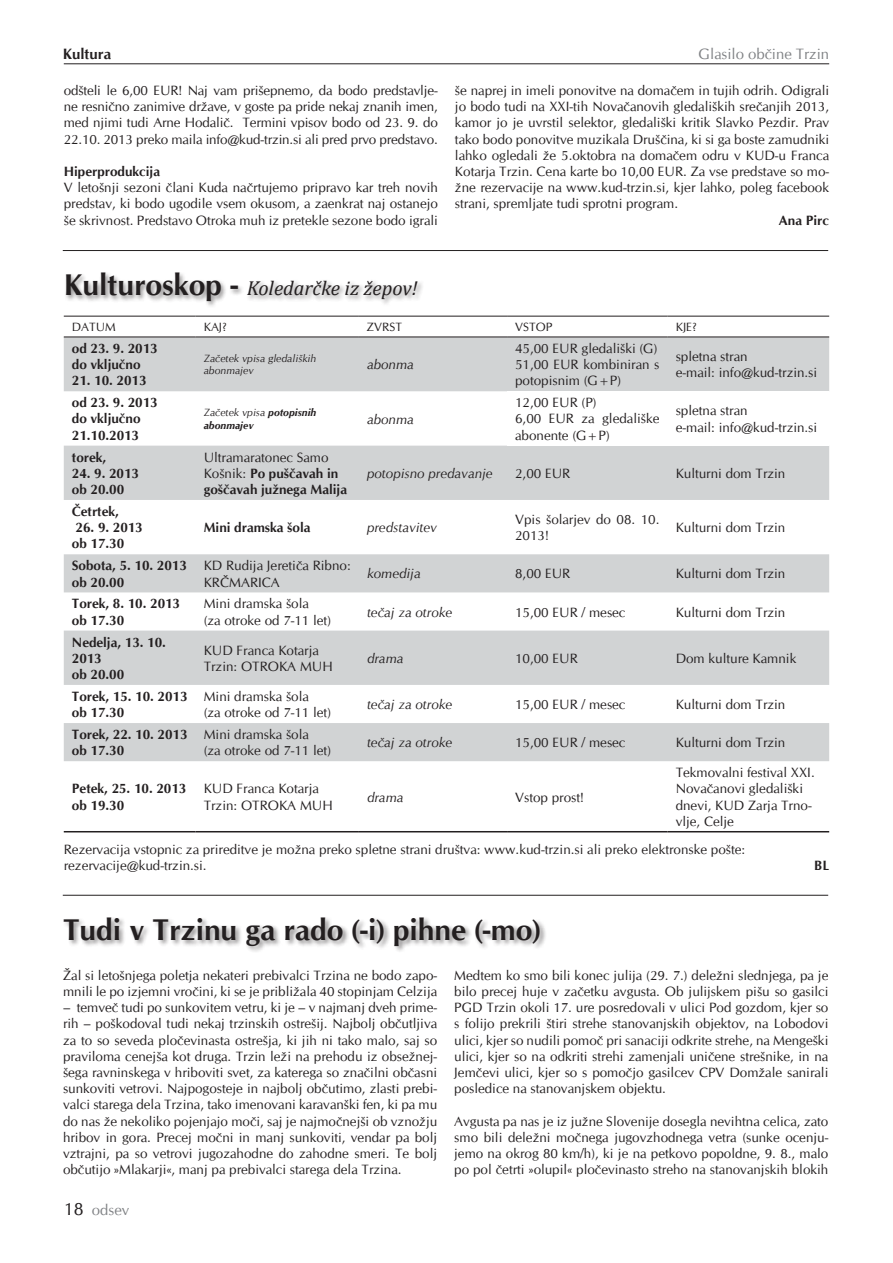
<style>
.page{position:relative;width:893px;height:1263px;background:#fff}
.page>*{position:absolute;margin:0;border:0;box-sizing:border-box;transform-origin:0 0}
.t1{font:700 30px "CG Omega";color:#231f20}
.t2{font:italic 20.25px "Cambria";color:#231f20}
.t3{font:15px "CG Omega";color:#808285}
.t4{font:700 15px "CG Omega";color:#231f20}
.t5{font:13.5px/16.2px "CG Omega";color:#231f20}
.t6{font:700 13.5px/16.2px "CG Omega";color:#231f20}
.t7{font:italic 13.5px "CG Omega";color:#231f20}
.t8{font:12px "CG Omega";color:#231f20}
.t9{font:italic 10.5px/12.6px "CG Omega";color:#231f20}
.t10{font:italic 700 10.5px/12.6px "CG Omega";color:#231f20}
.s1{font-family:"CG Omega";font-weight:700;font-style:normal;font-size:30px}
.s2{font-weight:400}
.s3{font-size:18px;color:#231f20}
</style>
<div class="page">
<hr style="left:64px;top:63px;width:765px;height:1px;background:#231f20">
<hr style="left:63px;top:250px;width:765px;height:1px;background:#231f20">
<hr style="left:63px;top:895px;width:765px;height:1px;background:#231f20">
<div style="left:62px;top:916px;width:486px;height:37px;background:#231f20;opacity:.5"></div>
<div style="left:65px;top:271px;width:360px;height:37px;background:#231f20;opacity:.5"></div>
<svg style="left:64px;top:338px;width:765px;height:423px;fill:#d1d3d4"></svg>
<div style="left:507px;top:391px;width:161px;height:55px;background:#fff"></div>
<div style="left:668px;top:391px;width:161px;height:55px;background:#fff"></div>
<hr style="left:64px;top:831px;width:132px;height:1px;background:#231f20">
<hr style="left:196px;top:831px;width:163px;height:1px;background:#231f20">
<hr style="left:359px;top:831px;width:148px;height:1px;background:#231f20">
<hr style="left:507px;top:831px;width:161px;height:1px;background:#231f20">
<hr style="left:668px;top:831px;width:161px;height:1px;background:#231f20">
<hr style="left:64px;top:316px;width:132px;height:1px;background:#231f20">
<hr style="left:196px;top:316px;width:163px;height:1px;background:#231f20">
<hr style="left:359px;top:316px;width:148px;height:1px;background:#231f20">
<hr style="left:507px;top:316px;width:161px;height:1px;background:#231f20">
<hr style="left:668px;top:316px;width:161px;height:1px;background:#231f20">
<hr style="left:64px;top:337px;width:132px;height:1px;background:#231f20">
<hr style="left:196px;top:337px;width:163px;height:1px;background:#231f20">
<hr style="left:359px;top:337px;width:148px;height:1px;background:#231f20">
<hr style="left:507px;top:337px;width:161px;height:1px;background:#231f20">
<hr style="left:668px;top:337px;width:161px;height:1px;background:#231f20">
<p class="t4" style="left:63px;top:44px;width:50px">Kultura</p>
<p class="t3" style="left:699px;top:45px;width:132px">Glasilo občine Trzin</p>
<p class="t5" style="left:64px;top:83px;width:376px;text-align:justify">odšteli le 6,00 EUR! Naj vam prišepnemo, da bodo predstavlje&shy;ne resnično zanimive države, v goste pa pride nekaj znanih imen, med njimi tudi Arne Hodalič. Termini vpisov bodo od 23. 9. do 22.10. 2013 preko maila info@kud-trzin.si ali pred prvo predstavo.</p>
<p class="t6" style="left:64px;top:163px;width:98px">Hiperprodukcija</p>
<p class="t5" style="left:64px;top:180px;width:376px;text-align:justify">V letošnji sezoni člani Kuda načrtujemo pripravo kar treh novih predstav, ki bodo ugodile vsem okusom, a zaenkrat naj ostanejo še skrivnost. Predstavo Otroka muh iz pretekle sezone bodo igrali</p>
<p class="t5" style="left:455px;top:83px;width:376px;text-align:justify">še naprej in imeli ponovitve na domačem in tujih odrih. Odigrali jo bodo tudi na XXI-tih Novačanovih gledaliških srečanjih 2013, kamor jo je uvrstil selektor, gledališki kritik Slavko Pezdir. Prav tako bodo ponovitve muzikala Druščina, ki si ga boste zamudniki lahko ogledali že 5.oktobra na domačem odru v KUD-u Franca Kotarja Trzin. Cena karte bo 10,00 EUR. Za vse predstave so mo&shy;žne rezervacije na www.kud-trzin.si, kjer lahko, poleg facebook strani, spremljate tudi sprotni program.</p>
<p class="t6" style="left:779px;top:212px;width:52px">Ana Pirc</p>
<h2 class="t2" style="left:64px;top:273px;width:355px"><span class="s1">Kulturoskop -</span> Koledarčke iz žepov!</h2>
<p class="t8" style="left:72px;top:320px;width:45px">DATUM</p>
<p class="t8" style="left:204px;top:320px;width:25px">KAJ?</p>
<p class="t8" style="left:367px;top:320px;width:37px">ZVRST</p>
<p class="t8" style="left:515px;top:320px;width:39px">VSTOP</p>
<p class="t8" style="left:676px;top:320px;width:23px">KJE?</p>
<p class="t6" style="left:72px;top:340px;width:87px">od 23. 9. 2013 do vključno</p>
<p class="t6" style="left:72px;top:373px;width:76px">21. 10. 2013</p>
<p class="t5" style="left:515px;top:340px;width:146px">45,00 EUR gledališki (G)<br>51,00 EUR kombiniran s potopisnim (G+P)</p>
<p class="t5" style="left:676px;top:348px;width:143px">spletna stran<br>e-mail: info@kud-trzin.si</p>
<p class="t9" style="left:204px;top:352px;width:114px">Začetek vpisa gledaliških abonmajev</p>
<p class="t7" style="left:367px;top:356px;width:49px">abonma</p>
<p class="t6" style="left:72px;top:395px;width:87px">od 23. 9. 2013 do vključno<br>21.10.2013</p>
<p class="t10" style="left:204px;top:406px;width:114px"><span class="s2">Začetek vpisa</span> potopisnih abonmajev</p>
<p class="t7" style="left:367px;top:411px;width:49px">abonma</p>
<p class="t5" style="left:515px;top:395px;width:146px">12,00 EUR (P)<br>6,00 EUR za gledališke abonente (G+P)</p>
<p class="t5" style="left:676px;top:403px;width:143px">spletna stran<br>e-mail: info@kud-trzin.si</p>
<p class="t6" style="left:72px;top:449px;width:36px">torek,</p>
<p class="t6" style="left:72px;top:465px;width:69px">24. 9. 2013 ob 20.00</p>
<p class="t6" style="left:204px;top:449px;width:145px"><span class="s2">Ultramaratonec Samo<br>Košnik:</span> Po puščavah in goščavah južnega Malija</p>
<p class="t7" style="left:367px;top:465px;width:127px">potopisno predavanje</p>
<p class="t5" style="left:515px;top:465px;width:57px">2,00 EUR</p>
<p class="t5" style="left:676px;top:465px;width:111px">Kulturni dom Trzin</p>
<p class="t6" style="left:72px;top:503px;width:49px">Četrtek,</p>
<p class="t6" style="left:72px;top:519px;width:72px">26. 9. 2013 ob 17.30</p>
<p class="t6" style="left:204px;top:519px;width:108px">Mini dramska šola</p>
<p class="t7" style="left:367px;top:519px;width:71px">predstavitev</p>
<p class="t5" style="left:515px;top:511px;width:146px">Vpis šolarjev do 08. 10.<br>2013!</p>
<p class="t5" style="left:676px;top:520px;width:111px">Kulturni dom Trzin</p>
<p class="t6" style="left:72px;top:558px;width:116px">Sobota, 5. 10. 2013 ob 20.00</p>
<p class="t5" style="left:204px;top:558px;width:149px">KD Rudija Jeretiča Ribno:<br>KRČMARICA</p>
<p class="t7" style="left:367px;top:566px;width:55px">komedija</p>
<p class="t5" style="left:515px;top:566px;width:57px">8,00 EUR</p>
<p class="t5" style="left:676px;top:566px;width:111px">Kulturni dom Trzin</p>
<p class="t6" style="left:72px;top:596px;width:110px">Torek, 8. 10. 2013 ob 17.30</p>
<p class="t5" style="left:204px;top:596px;width:129px">Mini dramska šola<br>(za otroke od 7-11 let)</p>
<p class="t7" style="left:367px;top:604px;width:87px">tečaj za otroke</p>
<p class="t5" style="left:515px;top:604px;width:112px">15,00 EUR / mesec</p>
<p class="t5" style="left:676px;top:604px;width:111px">Kulturni dom Trzin</p>
<p class="t6" style="left:72px;top:634px;width:96px">Nedelja, 13. 10.<br>2013<br>ob 20.00</p>
<p class="t5" style="left:204px;top:642px;width:131px">KUD Franca Kotarja<br>Trzin: OTROKA MUH</p>
<p class="t7" style="left:367px;top:650px;width:38px">drama</p>
<p class="t5" style="left:515px;top:650px;width:64px">10,00 EUR</p>
<p class="t5" style="left:676px;top:650px;width:122px">Dom kulture Kamnik</p>
<p class="t6" style="left:72px;top:688px;width:117px">Torek, 15. 10. 2013 ob 17.30</p>
<p class="t5" style="left:204px;top:688px;width:129px">Mini dramska šola<br>(za otroke od 7-11 let)</p>
<p class="t7" style="left:367px;top:696px;width:87px">tečaj za otroke</p>
<p class="t5" style="left:515px;top:696px;width:112px">15,00 EUR / mesec</p>
<p class="t5" style="left:676px;top:696px;width:111px">Kulturni dom Trzin</p>
<p class="t6" style="left:72px;top:726px;width:117px">Torek, 22. 10. 2013 ob 17.30</p>
<p class="t5" style="left:204px;top:726px;width:129px">Mini dramska šola<br>(za otroke od 7-11 let)</p>
<p class="t7" style="left:367px;top:734px;width:87px">tečaj za otroke</p>
<p class="t5" style="left:515px;top:735px;width:112px">15,00 EUR / mesec</p>
<p class="t5" style="left:676px;top:735px;width:111px">Kulturni dom Trzin</p>
<p class="t6" style="left:72px;top:781px;width:116px">Petek, 25. 10. 2013 ob 19.30</p>
<p class="t5" style="left:204px;top:781px;width:131px">KUD Franca Kotarja<br>Trzin: OTROKA MUH</p>
<p class="t7" style="left:367px;top:789px;width:38px">drama</p>
<p class="t5" style="left:515px;top:789px;width:70px">Vstop prost!</p>
<p class="t5" style="left:676px;top:765px;width:141px">Tekmovalni festival XXI.<br>Novačanovi gledališki dnevi, KUD Zarja Trno&shy;vlje, Celje</p>
<p class="t5" style="left:64px;top:841px;width:683px">Rezervacija vstopnic za prireditve je možna preko spletne strani društva: www.kud-trzin.si ali preko elektronske pošte: rezervacije@kud-trzin.si.</p>
<p class="t6" style="left:814px;top:857px;width:16px">BL</p>
<h1 class="t1" style="left:63px;top:910px;width:479px">Tudi v Trzinu ga rado (-i) pihne (-mo)</h1>
<p class="t5" style="left:63px;top:967px;width:376px">Žal si letošnjega poletja nekateri prebivalci Trzina ne bodo zapo&shy;mnili le po izjemni vročini, ki se je približala 40 stopinjam Celzija</p>
<p class="t5" style="left:63px;top:1000px;width:376px;text-align:justify">– temveč tudi po sunkovitem vetru, ki je – v najmanj dveh prime&shy;rih – poškodoval tudi nekaj trzinskih ostrešij. Najbolj občutljiva za to so seveda pločevinasta ostrešja, ki jih ni tako malo, saj so praviloma cenejša kot druga. Trzin leži na prehodu iz obsežnej&shy;šega ravninskega v hriboviti svet, za katerega so značilni občasni sunkoviti vetrovi. Najpogosteje in najbolj občutimo, zlasti prebi&shy;valci starega dela Trzina, tako imenovani karavanški fen, ki pa mu do nas že nekoliko pojenjajo moči, saj je najmočnejši ob vznožju hribov in gora. Precej močni in manj sunkoviti, vendar pa bolj vztrajni, pa so vetrovi jugozahodne do zahodne smeri. Te bolj občutijo »Mlakarji«, manj pa prebivalci starega dela Trzina.</p>
<p class="t3" style="left:64px;top:1201px;width:67px"><span class="s3">18</span> odsev</p>
<p class="t5" style="left:454px;top:967px;width:376px;text-align:justify">Medtem ko smo bili konec julija (29. 7.) deležni slednjega, pa je bilo precej huje v začetku avgusta. Ob julijskem pišu so gasilci PGD Trzin okoli 17. ure posredovali v ulici Pod gozdom, kjer so s folijo prekrili štiri strehe stanovanjskih objektov, na Lobodovi ulici, kjer so nudili pomoč pri sanaciji odkrite strehe, na Mengeški ulici, kjer so na odkriti strehi zamenjali uničene strešnike, in na Jemčevi ulici, kjer so s pomočjo gasilcev CPV Domžale sanirali posledice na stanovanjskem objektu.</p>
<p class="t5" style="left:454px;top:1113px;width:376px;text-align:justify">Avgusta pa nas je iz južne Slovenije dosegla nevihtna celica, zato smo bili deležni močnega jugovzhodnega vetra (sunke ocenju&shy;jemo na okrog 80 km/h), ki je na petkovo popoldne, 9. 8., malo po pol četrti »olupil« pločevinasto streho na stanovanjskih blokih</p>
</div>
